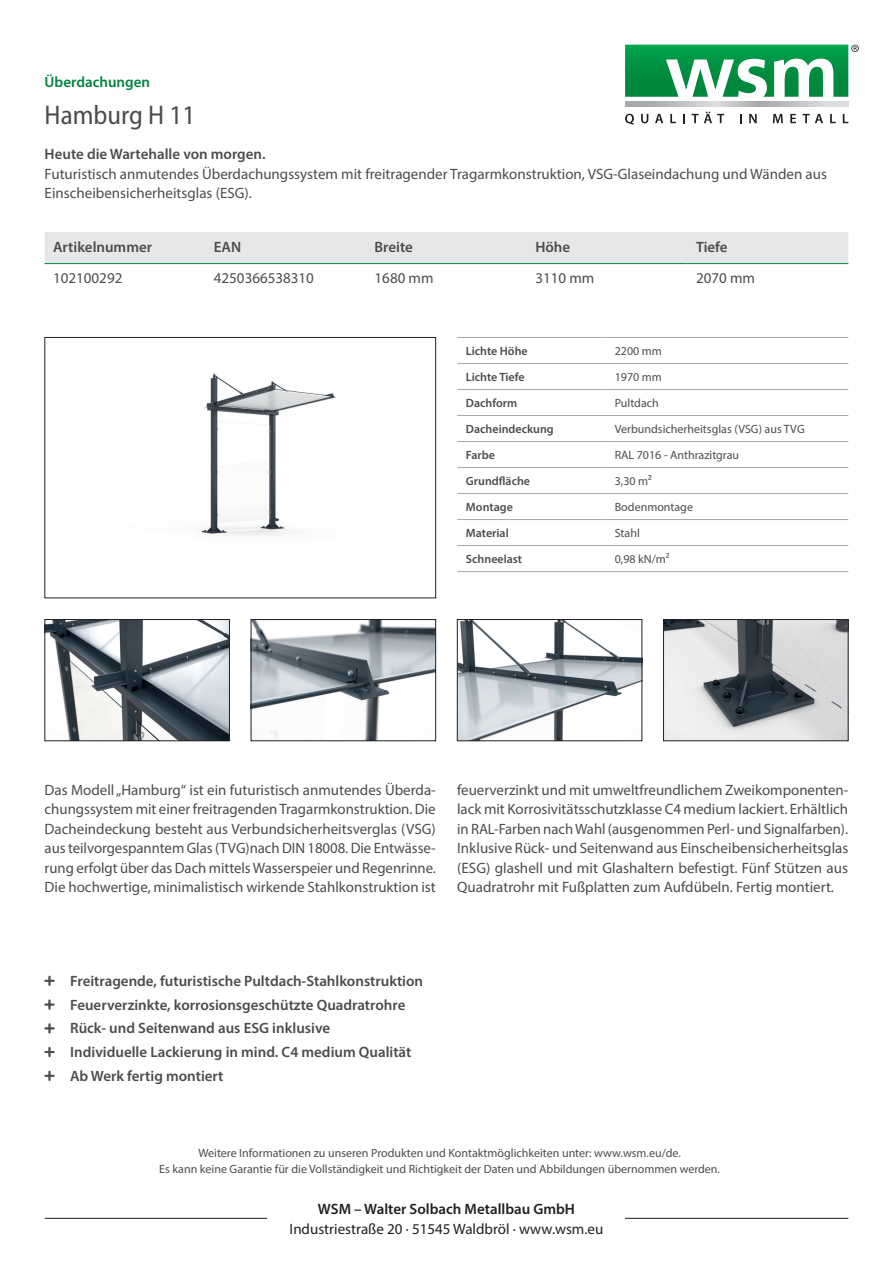
<style>
.page{position:relative;width:893px;height:1263px;background:#fff}
.page>*{position:absolute;margin:0;border:0;box-sizing:border-box;transform-origin:0 0}
.t1{font:semi-condensed 27px "Myriad Pro";color:#4b4c4d}
.t2{font:15px/19.5px "Myriad Pro";color:#4b4c4d;text-align:justify}
.t3{font:600 15px/23.7px "Myriad Pro";color:#4b4c4d}
.t4{font:15px "Myriad Pro";color:#231f20}
.t5{font:600 15px "Myriad Pro";color:#231f20}
.t6{font:600 15px "Myriad Pro";color:#00823d}
.t7{font:12px/16.5px "Myriad Pro";color:#4b4c4d;text-align:center}
.t8{font:600 12px "Myriad Pro";color:#4b4c4d}
</style>
<div class="page">
<img style="left:199px;top:373px;width:137px;height:163px">
<div style="left:45px;top:337px;width:391px;height:261px;border:1px solid #231f20"></div>
<img style="left:47px;top:621px;width:181px;height:118px">
<div style="left:45px;top:619px;width:185px;height:122px;border:1px solid #231f20"></div>
<img style="left:253px;top:621px;width:181px;height:118px">
<div style="left:251px;top:619px;width:185px;height:122px;border:1px solid #231f20"></div>
<img style="left:665px;top:621px;width:181px;height:118px">
<div style="left:663px;top:619px;width:185px;height:122px;border:1px solid #231f20"></div>
<img style="left:459px;top:621px;width:181px;height:118px">
<div style="left:457px;top:619px;width:185px;height:122px;border:1px solid #231f20"></div>
<div style="left:45px;top:232px;width:803px;height:31px;background:#e6e7e9"></div>
<hr style="left:45px;top:263px;width:160px;height:1px;background:#00823d">
<hr style="left:205px;top:263px;width:161px;height:1px;background:#00823d">
<hr style="left:366px;top:263px;width:161px;height:1px;background:#00823d">
<hr style="left:527px;top:263px;width:161px;height:1px;background:#00823d">
<hr style="left:688px;top:263px;width:160px;height:1px;background:#00823d">
<hr style="left:457px;top:337px;width:149px;height:1px;background:#a8a9ad">
<hr style="left:606px;top:337px;width:242px;height:1px;background:#a8a9ad">
<hr style="left:457px;top:363px;width:149px;height:1px;background:#a8a9ad">
<hr style="left:606px;top:363px;width:242px;height:1px;background:#a8a9ad">
<hr style="left:457px;top:389px;width:149px;height:1px;background:#a8a9ad">
<hr style="left:606px;top:389px;width:242px;height:1px;background:#a8a9ad">
<hr style="left:457px;top:415px;width:149px;height:1px;background:#a8a9ad">
<hr style="left:606px;top:415px;width:242px;height:1px;background:#a8a9ad">
<hr style="left:457px;top:441px;width:149px;height:1px;background:#a8a9ad">
<hr style="left:606px;top:441px;width:242px;height:1px;background:#a8a9ad">
<hr style="left:457px;top:467px;width:149px;height:1px;background:#a8a9ad">
<hr style="left:606px;top:467px;width:242px;height:1px;background:#a8a9ad">
<hr style="left:457px;top:493px;width:149px;height:1px;background:#a8a9ad">
<hr style="left:606px;top:493px;width:242px;height:1px;background:#a8a9ad">
<hr style="left:457px;top:519px;width:149px;height:1px;background:#a8a9ad">
<hr style="left:606px;top:519px;width:242px;height:1px;background:#a8a9ad">
<hr style="left:457px;top:545px;width:149px;height:1px;background:#a8a9ad">
<hr style="left:606px;top:545px;width:242px;height:1px;background:#a8a9ad">
<hr style="left:457px;top:571px;width:149px;height:1px;background:#a8a9ad">
<hr style="left:606px;top:571px;width:242px;height:1px;background:#a8a9ad">
<hr style="left:45px;top:1218px;width:803px;height:1px;background:#231f20">
<svg style="left:625px;top:114px;width:9px;height:11px"></svg>
<svg style="left:641px;top:114px;width:7px;height:9px"></svg>
<svg style="left:655px;top:114px;width:8px;height:9px"></svg>
<svg style="left:670px;top:114px;width:6px;height:9px"></svg>
<svg style="left:683px;top:114px;width:2px;height:9px"></svg>
<svg style="left:692px;top:112px;width:32px;height:11px"></svg>
<svg style="left:749px;top:114px;width:8px;height:9px"></svg>
<svg style="left:773px;top:114px;width:10px;height:9px"></svg>
<svg style="left:790px;top:114px;width:6px;height:9px"></svg>
<svg style="left:803px;top:114px;width:20px;height:9px"></svg>
<svg style="left:830px;top:114px;width:6px;height:9px"></svg>
<svg style="left:843px;top:114px;width:5px;height:9px"></svg>
<hr style="left:625px;top:106px;width:223px;height:1px;background:#636366">
<svg style="left:625px;top:102px;width:223px;height:4px"></svg>
<svg style="left:625px;top:45px;width:234px;height:52px"></svg>
<div style="left:268px;top:1203px;width:357px;height:30px;background:#fff"></div>
<p class="t6" style="left:45px;top:72px;width:107px">Überdachungen</p>
<h1 class="t1" style="left:45px;top:99px;width:152px">Hamburg H 11</h1>
<p class="t3" style="left:45px;top:142px;width:223px">Heute die Wartehalle von morgen.</p>
<p class="t2" style="left:45px;top:164px;width:784px">Futuristisch anmutendes Überdachungssystem mit freitragender Tragarmkonstruktion, VSG-Glaseindachung und Wänden aus<br>Einscheibensicherheitsglas (ESG).</p>
<p class="t3" style="left:53px;top:234px;width:101px">Artikelnummer</p>
<p class="t3" style="left:214px;top:234px;width:29px">EAN</p>
<p class="t3" style="left:375px;top:234px;width:40px">Breite</p>
<p class="t3" style="left:535px;top:234px;width:36px">Höhe</p>
<p class="t3" style="left:696px;top:234px;width:33px">Tiefe</p>
<p class="t2" style="left:53px;top:268px;width:71px">102100292</p>
<p class="t2" style="left:214px;top:268px;width:102px">4250366538310</p>
<p class="t2" style="left:375px;top:268px;width:60px">1680 mm</p>
<p class="t2" style="left:535px;top:268px;width:60px">3110 mm</p>
<p class="t2" style="left:696px;top:268px;width:60px">2070 mm</p>
<p class="t8" style="left:466px;top:343px;width:63px">Lichte Höhe</p>
<p class="t7" style="left:615px;top:342px;width:49px">2200 mm</p>
<p class="t8" style="left:466px;top:369px;width:60px">Lichte Tiefe</p>
<p class="t7" style="left:615px;top:368px;width:49px">1970 mm</p>
<p class="t8" style="left:466px;top:395px;width:53px">Dachform</p>
<p class="t7" style="left:615px;top:394px;width:46px">Pultdach</p>
<p class="t8" style="left:466px;top:421px;width:89px">Dacheindeckung</p>
<p class="t7" style="left:615px;top:420px;width:191px">Verbundsicherheitsglas (VSG) aus TVG</p>
<p class="t8" style="left:466px;top:447px;width:31px">Farbe</p>
<p class="t7" style="left:615px;top:446px;width:126px">RAL 7016 - Anthrazitgrau</p>
<p class="t8" style="left:466px;top:473px;width:66px">Grundfläche</p>
<p class="t7" style="left:615px;top:472px;width:39px">3,30 m²</p>
<p class="t8" style="left:466px;top:499px;width:48px">Montage</p>
<p class="t7" style="left:615px;top:498px;width:80px">Bodenmontage</p>
<p class="t8" style="left:466px;top:525px;width:44px">Material</p>
<p class="t7" style="left:615px;top:524px;width:27px">Stahl</p>
<p class="t8" style="left:466px;top:551px;width:58px">Schneelast</p>
<p class="t7" style="left:615px;top:550px;width:56px">0,98 kN/m²</p>
<p class="t2" style="left:45px;top:780px;width:393px">Das Modell „Hamburg“ ist ein futuristisch anmutendes Überda&shy;chungssystem mit einer freitragenden Tragarmkonstruktion. Die Dacheindeckung besteht aus Verbundsicherheitsverglas (VSG) aus teilvorgespanntem Glas (TVG)nach DIN 18008. Die Entwässe&shy;rung erfolgt über das Dach mittels Wasserspeier und Regenrinne.<br>Die hochwertige, minimalistisch wirkende Stahlkonstruktion ist</p>
<p class="t2" style="left:457px;top:780px;width:393px">feuerverzinkt und mit umweltfreundlichem Zweikomponenten&shy;lack mit Korrosivitätsschutzklasse C4 medium lackiert. Erhältlich in RAL-Farben nach Wahl (ausgenommen Perl- und Signalfarben).<br>Inklusive Rück- und Seitenwand aus Einscheibensicherheitsglas (ESG) glashell und mit Glashaltern befestigt. Fünf Stützen aus Quadratrohr mit Fußplatten zum Aufdübeln. Fertig montiert.</p>
<p class="t3" style="left:70px;top:968px;width:354px">Freitragende, futuristische Pultdach-Stahlkonstruktion Feuerverzinkte, korrosionsgeschützte Quadratrohre Rück- und Seitenwand aus ESG inklusive<br>Individuelle Lackierung in mind. C4 medium Qualität Ab Werk fertig montiert</p>
<p class="t7" style="left:159px;top:1144px;width:562px">Weitere Informationen zu unseren Produkten und Kontaktmöglichkeiten unter: www.wsm.eu/de.<br>Es kann keine Garantie für die Vollständigkeit und Richtigkeit der Daten und Abbildungen übernommen werden.</p>
<p class="t5" style="left:318px;top:1199px;width:259px">WSM – Walter Solbach Metallbau GmbH</p>
<p class="t4" style="left:290px;top:1219px;width:315px">Industriestraße 20 · 51545 Waldbröl · www.wsm.eu</p>
</div>
